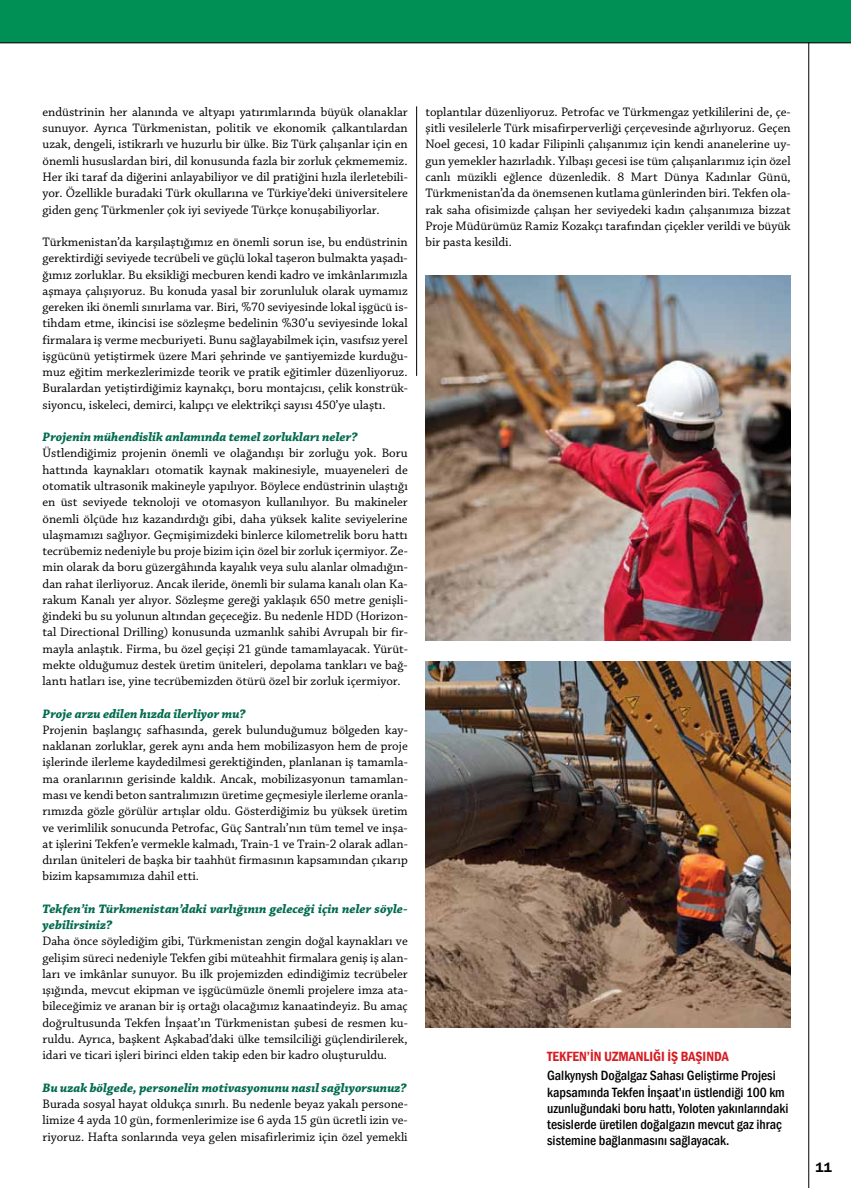
<style>
.page{position:relative;width:851px;height:1188px;background:#fff}
.page>*{position:absolute;margin:0;border:0;box-sizing:border-box;transform-origin:0 0}
.t1{font:500 condensed 13.75px/16.2px "Franklin Gothic";color:#000}
.t2{font:600 condensed 13.75px "Franklin Gothic";color:#d71d24}
.t3{font:600 13.75px "Franklin Gothic";color:#000}
.t4{font:13px/16.2px "Chaparral Pro";color:#000;text-align:justify}
.t5{font:italic 700 13px/16.2px "Chaparral Pro";color:#026b4f}
</style>
<div class="page">
<div style="left:0;top:0;width:850px;height:43px;background:#009055"></div>
<hr style="left:0;top:43px;width:850px;height:1px;background:#000">
<hr style="left:808px;top:43px;width:1px;height:1144px;background:#000">
<img style="left:425px;top:275px;width:365px;height:365px">
<img style="left:425px;top:661px;width:365px;height:365px">
<hr style="left:416px;top:106px;width:1px;height:270px;background:#000">
<p class="t4" style="left:43px;top:104px;width:367px">endüstrinin her alanında ve altyapı yatırımlarında büyük olanaklar sunuyor. Ayrıca Türkmenistan, politik ve ekonomik çalkantılardan uzak, dengeli, istikrarlı ve huzurlu bir ülke. Biz Türk çalışanlar için en önemli hususlardan biri, dil konusunda fazla bir zorluk çekmememiz.<br>Her iki taraf da diğerini anlayabiliyor ve dil pratiğini hızla ilerletebili&shy;yor. Özellikle buradaki Türk okullarına ve Türkiye’deki üniversitelere giden genç Türkmenler çok iyi seviyede Türkçe konuşabiliyorlar.</p>
<p class="t4" style="left:43px;top:234px;width:366px">Türkmenistan’da karşılaştığımız en önemli sorun ise, bu endüstrinin gerektirdiği seviyede tecrübeli ve güçlü lokal taşeron bulmakta yaşadı&shy;ğımız zorluklar. Bu eksikliği mecburen kendi kadro ve imkânlarımızla aşmaya çalışıyoruz. Bu konuda yasal bir zorunluluk olarak uymamız gereken iki önemli sınırlama var. Biri, %70 seviyesinde lokal işgücü is&shy;tihdam etme, ikincisi ise sözleşme bedelinin %30’u seviyesinde lokal firmalara iş verme mecburiyeti. Bunu sağlayabilmek için, vasıfsız yerel işgücünü yetiştirmek üzere Mari şehrinde ve şantiyemizde kurduğu&shy;muz eğitim merkezlerimizde teorik ve pratik eğitimler düzenliyoruz.<br>Buralardan yetiştirdiğimiz kaynakçı, boru montajcısı, çelik konstrük&shy;siyoncu, iskeleci, demirci, kalıpçı ve elektrikçi sayısı 450’ye ulaştı.</p>
<p class="t5" style="left:43px;top:429px;width:316px">Projenin mühendislik anlamında temel zorlukları neler?</p>
<p class="t4" style="left:43px;top:445px;width:367px">Üstlendiğimiz projenin önemli ve olağandışı bir zorluğu yok. Boru hattında kaynakları otomatik kaynak makinesiyle, muayeneleri de otomatik ultrasonik makineyle yapılıyor. Böylece endüstrinin ulaştığı en üst seviyede teknoloji ve otomasyon kullanılıyor. Bu makineler önemli ölçüde hız kazandırdığı gibi, daha yüksek kalite seviyelerine ulaşmamızı sağlıyor. Geçmişimizdeki binlerce kilometrelik boru hattı tecrübemiz nedeniyle bu proje bizim için özel bir zorluk içermiyor. Ze&shy;min olarak da boru güzergâhında kayalık veya sulu alanlar olmadığın&shy;dan rahat ilerliyoruz. Ancak ileride, önemli bir sulama kanalı olan Ka&shy;rakum Kanalı yer alıyor. Sözleşme gereği yaklaşık 650 metre genişli&shy;ğindeki bu su yolunun altından geçeceğiz. Bu nedenle HDD (Horizon&shy;tal Directional Drilling) konusunda uzmanlık sahibi Avrupalı bir fir&shy;mayla anlaştık. Firma, bu özel geçişi 21 günde tamamlayacak. Yürüt&shy;mekte olduğumuz destek üretim üniteleri, depolama tankları ve bağ&shy;lantı hatları ise, yine tecrübemizden ötürü özel bir zorluk içermiyor.</p>
<p class="t5" style="left:43px;top:706px;width:204px">Proje arzu edilen hızda ilerliyor mu?</p>
<p class="t4" style="left:43px;top:722px;width:367px">Projenin başlangıç safhasında, gerek bulunduğumuz bölgeden kay&shy;naklanan zorluklar, gerek aynı anda hem mobilizasyon hem de proje işlerinde ilerleme kaydedilmesi gerektiğinden, planlanan iş tamamla&shy;ma oranlarının gerisinde kaldık. Ancak, mobilizasyonun tamamlan&shy;ması ve kendi beton santralımızın üretime geçmesiyle ilerleme oranla&shy;rımızda gözle görülür artışlar oldu. Gösterdiğimiz bu yüksek üretim ve verimlilik sonucunda Petrofac, Güç Santralı’nın tüm temel ve inşa&shy;at işlerini Tekfen’e vermekle kalmadı, Train-1 ve Train-2 olarak adlan&shy;dırılan üniteleri de başka bir taahhüt firmasının kapsamından çıkarıp bizim kapsamımıza dahil etti.</p>
<p class="t5" style="left:43px;top:901px;width:366px">Tekfen’in Türkmenistan’daki varlığının geleceği için neler söyle&shy;yebilirsiniz?</p>
<p class="t4" style="left:43px;top:933px;width:367px">Daha önce söylediğim gibi, Türkmenistan zengin doğal kaynakları ve gelişim süreci nedeniyle Tekfen gibi müteahhit firmalara geniş iş alan&shy;ları ve imkânlar sunuyor. Bu ilk projemizden edindiğimiz tecrübeler ışığında, mevcut ekipman ve işgücümüzle önemli projelere imza ata&shy;bileceğimiz ve aranan bir iş ortağı olacağımız kanaatindeyiz. Bu amaç doğrultusunda Tekfen İnşaat’ın Türkmenistan şubesi de resmen ku&shy;ruldu. Ayrıca, başkent Aşkabad’daki ülke temsilciliği güçlendirilerek, idari ve ticari işleri birinci elden takip eden bir kadro oluşturuldu.</p>
<p class="t5" style="left:43px;top:1079px;width:365px">Bu uzak bölgede, personelin motivasyonunu nasıl sağlıyorsunuz?</p>
<p class="t4" style="left:43px;top:1095px;width:366px">Burada sosyal hayat oldukça sınırlı. Bu nedenle beyaz yakalı persone&shy;limize 4 ayda 10 gün, formenlerimize ise 6 ayda 15 gün ücretli izin ve&shy;riyoruz. Hafta sonlarında veya gelen misafirlerimiz için özel yemekli</p>
<p class="t4" style="left:425px;top:104px;width:366px">toplantılar düzenliyoruz. Petrofac ve Türkmengaz yetkililerini de, çe&shy;şitli vesilelerle Türk misafirperverliği çerçevesinde ağırlıyoruz. Geçen Noel gecesi, 10 kadar Filipinli çalışanımız için kendi ananelerine uy&shy;gun yemekler hazırladık. Yılbaşı gecesi ise tüm çalışanlarımız için özel canlı müzikli eğlence düzenledik. 8 Mart Dünya Kadınlar Günü, Türkmenistan’da da önemsenen kutlama günlerinden biri. Tekfen ola&shy;rak saha ofisimizde çalışan her seviyedeki kadın çalışanımıza bizzat Proje Müdürümüz Ramiz Kozakçı tarafından çiçekler verildi ve büyük bir pasta kesildi.</p>
<p class="t2" style="left:547px;top:1046px;width:183px">TEKFEN’İN UZMANLIĞI İŞ BAŞINDA</p>
<p class="t1" style="left:547px;top:1067px;width:243px">Galkynysh Doğalgaz Sahası Geliştirme Projesi kapsamında Tekfen İnşaat’ın üstlendiği 100 km uzunluğundaki boru hattı, Yoloten yakınlarındaki tesislerde üretilen doğalgazın mevcut gaz ihraç sistemine bağlanmasını sağlayacak.</p>
<p class="t3" style="left:815px;top:1158px;width:18px">11</p>
</div>
